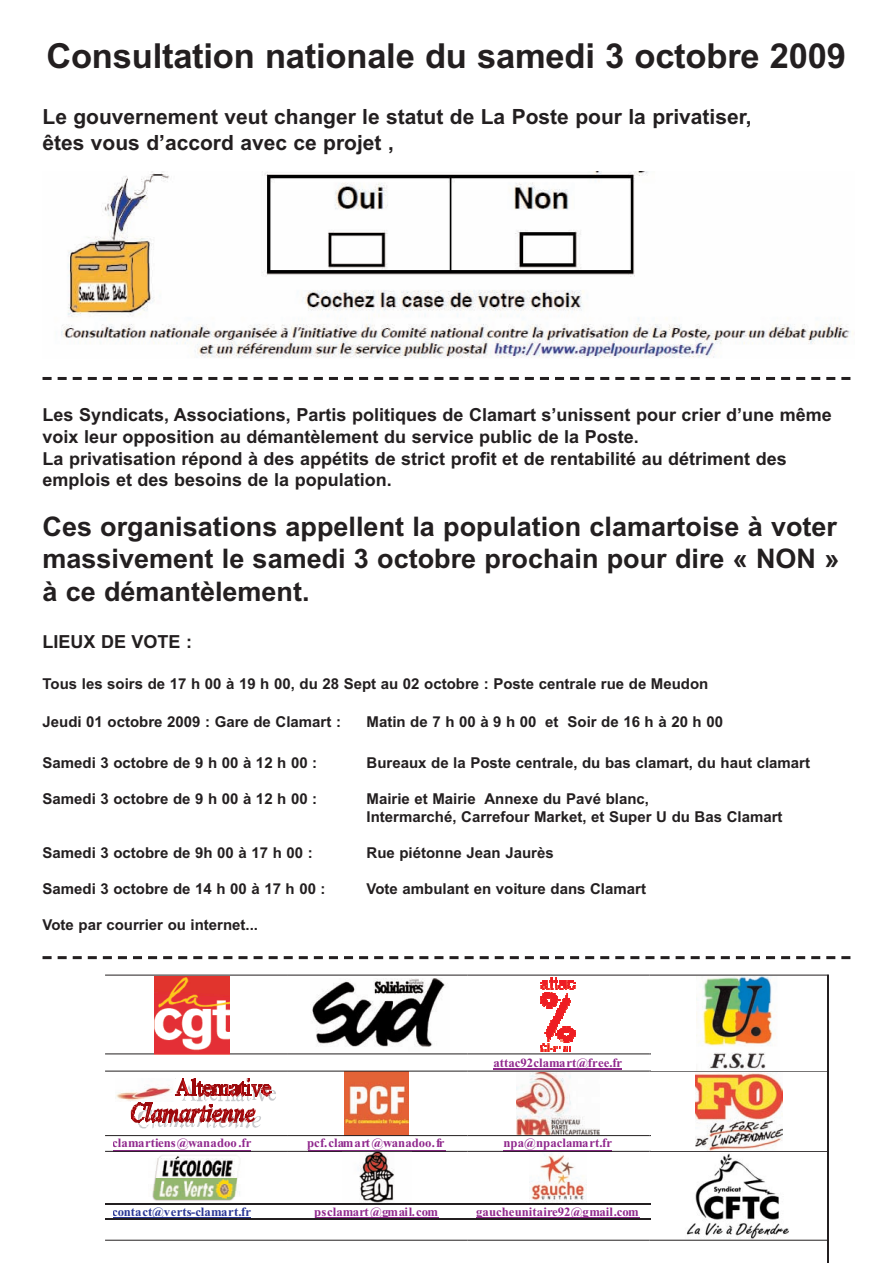
<style>
.page{position:relative;width:893px;height:1263px;background:#fff}
.page>*{position:absolute;margin:0;border:0;box-sizing:border-box;transform-origin:0 0}
.t1{font:700 34.5px "Arial";letter-spacing:-.005em;color:#231f20}
.t2{font:700 27px/32.4px "Arial";color:#231f20;text-align:justify}
.t3{font:700 21px/25.2px "Arial";color:#231f20}
.t4{font:700 18px/21.6px "Arial";color:#231f20}
.t5{font:700 15px/18px "Arial";color:#231f20}
.t6{font:700 12.6px "Times New Roman";letter-spacing:.005em;color:#90288d}
.t7{font:700 12.6px "Times New Roman";letter-spacing:.005em;color:#293795}
</style>
<div class="page">
<img style="left:61px;top:171px;width:792px;height:187px">
<svg style="left:541px;top:978px;width:34px;height:73px"></svg>
<hr style="left:827px;top:975px;width:2px;height:79px;background:#231f20">
<hr style="left:493px;top:1068px;width:129px;height:2px;background:#90288d">
<svg style="left:827px;top:1054px;width:2px;height:17px"></svg>
<img style="left:115px;top:1092px;width:16px;height:9px">
<svg style="left:131px;top:1078px;width:145px;height:50px"></svg>
<img style="left:344px;top:1071px;width:65px;height:64px">
<img style="left:516px;top:1072px;width:83px;height:62px">
<hr style="left:827px;top:1071px;width:2px;height:64px;background:#231f20">
<hr style="left:114px;top:1150px;width:137px;height:1px;background:#90288d">
<hr style="left:309px;top:1150px;width:137px;height:1px;background:#90288d">
<hr style="left:503px;top:1150px;width:109px;height:1px;background:#90288d">
<svg style="left:827px;top:1135px;width:2px;height:16px"></svg>
<img style="left:152px;top:1155px;width:88px;height:46px">
<img style="left:343px;top:1151px;width:69px;height:52px">
<img style="left:529px;top:1153px;width:57px;height:50px">
<hr style="left:827px;top:1151px;width:2px;height:52px;background:#231f20">
<hr style="left:114px;top:1217px;width:137px;height:2px;background:#293795">
<hr style="left:316px;top:1217px;width:123px;height:2px;background:#90288d">
<hr style="left:476px;top:1217px;width:164px;height:2px;background:#90288d">
<hr style="left:105px;top:1203px;width:182px;height:1px;background:#231f20">
<hr style="left:287px;top:1203px;width:181px;height:1px;background:#231f20">
<hr style="left:468px;top:1203px;width:182px;height:1px;background:#231f20">
<hr style="left:650px;top:1203px;width:177px;height:1px;background:#231f20">
<hr style="left:105px;top:1219px;width:182px;height:1px;background:#231f20">
<hr style="left:287px;top:1219px;width:181px;height:1px;background:#231f20">
<hr style="left:468px;top:1219px;width:182px;height:1px;background:#231f20">
<hr style="left:650px;top:1219px;width:177px;height:1px;background:#231f20">
<svg style="left:827px;top:1203px;width:2px;height:17px"></svg>
<hr style="left:827px;top:1220px;width:2px;height:20px;background:#231f20">
<hr style="left:827px;top:1240px;width:2px;height:23px;background:#231f20">
<img style="left:696px;top:977px;width:80px;height:93px">
<img style="left:310px;top:978px;width:136px;height:69px">
<img style="left:154px;top:977px;width:76px;height:77px">
<img style="left:695px;top:1073px;width:87px;height:77px">
<div style="left:651px;top:1152px;width:176px;height:86px;background:#fff"></div>
<img style="left:686px;top:1153px;width:103px;height:85px">
<svg style="left:43px;top:377px;width:807px;height:3px"></svg>
<svg style="left:43px;top:956px;width:807px;height:3px"></svg>
<h1 class="t1" style="left:46px;top:36px;width:801px">Consultation nationale du samedi 3 octobre 2009</h1>
<h3 class="t3" style="left:43px;top:105px;width:711px">Le gouvernement veut changer le statut de La Poste pour la privatiser, êtes vous d’accord avec ce projet ,</h3>
<p class="t4" style="left:43px;top:404px;width:791px">Les Syndicats, Associations, Partis politiques de Clamart s’unissent pour crier d’une même voix leur opposition au démantèlement du service public de la Poste.<br>La privatisation répond à des appétits de strict profit et de rentabilité au détriment des emplois et des besoins de la population.</p>
<h2 class="t2" style="left:43px;top:510px;width:798px">Ces organisations appellent la population clamartoise à voter massivement le samedi 3 octobre prochain pour dire « NON » à ce démantèlement.</h2>
<p class="t4" style="left:43px;top:631px;width:151px">LIEUX DE VOTE :</p>
<p class="t5" style="left:43px;top:675px;width:667px">Tous les soirs de 17 h 00 à 19 h 00, du 28 Sept au 02 octobre : Poste centrale rue de Meudon</p>
<p class="t5" style="left:43px;top:713px;width:300px">Jeudi 01 octobre 2009 : Gare de Clamart :</p>
<p class="t5" style="left:367px;top:713px;width:358px">Matin de 7 h 00 à 9 h 00 et Soir de 16 h à 20 h 00</p>
<p class="t5" style="left:43px;top:754px;width:276px">Samedi 3 octobre de 9 h 00 à 12 h 00 :</p>
<p class="t5" style="left:367px;top:754px;width:445px">Bureaux de la Poste centrale, du bas clamart, du haut clamart</p>
<p class="t5" style="left:43px;top:790px;width:276px">Samedi 3 octobre de 9 h 00 à 12 h 00 :</p>
<p class="t5" style="left:367px;top:790px;width:417px">Mairie et Mairie Annexe du Pavé blanc,<br>Intermarché, Carrefour Market, et Super U du Bas Clamart</p>
<p class="t5" style="left:43px;top:844px;width:272px">Samedi 3 octobre de 9h 00 à 17 h 00 :</p>
<p class="t5" style="left:367px;top:844px;width:189px">Rue piétonne Jean Jaurès</p>
<p class="t5" style="left:43px;top:880px;width:285px">Samedi 3 octobre de 14 h 00 à 17 h 00 :</p>
<p class="t5" style="left:367px;top:880px;width:281px">Vote ambulant en voiture dans Clamart</p>
<p class="t5" style="left:43px;top:916px;width:217px">Vote par courrier ou internet...</p>
<p class="t6" style="left:493px;top:1055px;width:130px">attac92clamart@free.fr</p>
<p class="t6" style="left:112px;top:1135px;width:141px">clamartiens@wanadoo .fr</p>
<p class="t6" style="left:307px;top:1135px;width:139px">pcf.clamart@wanadoo.fr</p>
<p class="t6" style="left:503px;top:1135px;width:110px">npa@npaclamart.fr</p>
<p class="t7" style="left:112px;top:1204px;width:140px">contact@verts-clamart.fr</p>
<p class="t6" style="left:314px;top:1204px;width:125px">psclamart@gmail.com</p>
<p class="t6" style="left:476px;top:1204px;width:164px">gaucheunitaire92@gmail.com</p>
</div>
